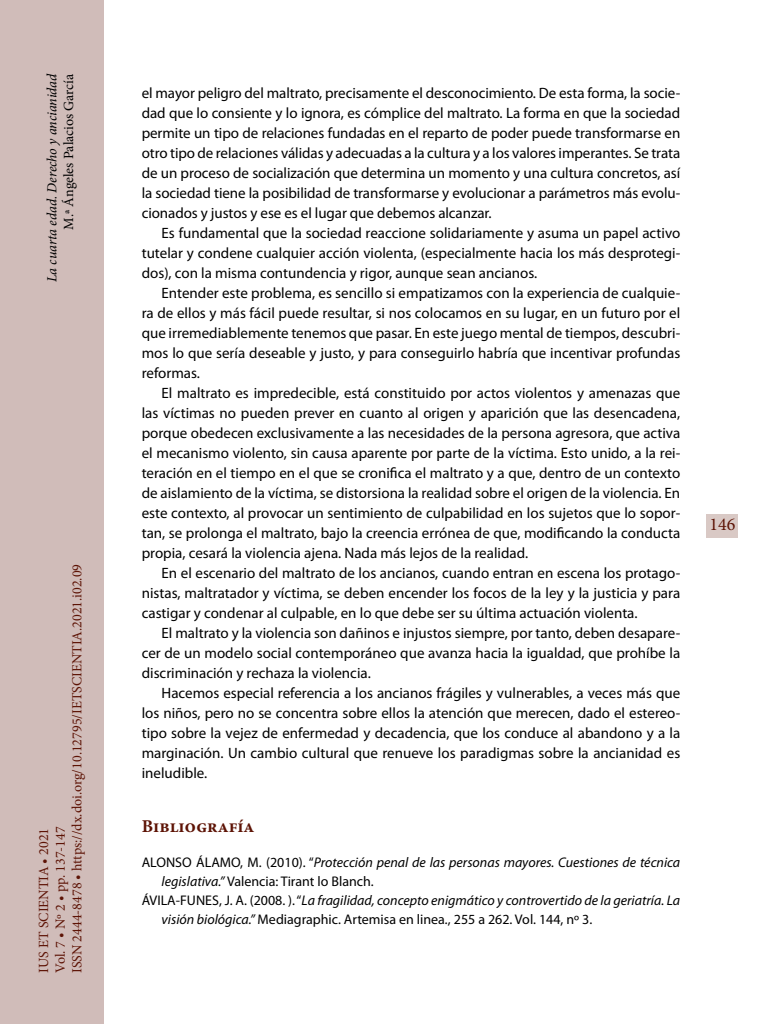
<style>
.page{position:relative;width:768px;height:1024px;background:#fff}
.page>*{position:absolute;margin:0;border:0;box-sizing:border-box;transform-origin:0 0}
._40_Enunciado{font:700 18px "Minion Pro";color:#5d1305}
.t1{font:18px "Minion Pro";color:#5d1305}
._00_bsc{font:15px/20px "Myriad Pro";color:#000;text-align:justify}
._80_bibliografía{font:italic 14px/19px "Myriad Pro";color:#000}
.t2{font:14px/16.8px "Minion Pro";color:#5d1305}
.t3{font:italic 14px "Minion Pro";letter-spacing:-.005em;color:#000}
.t4{font:14px "Minion Pro";color:#000}
.s1{font-style:normal}
</style>
<div class="page">
<div style="left:0;top:0;width:103px;height:1024px;background:#d0bcb9"></div>
<div style="left:707px;top:514px;width:31px;height:24px;background:#d9c9c5"></div>
<p class="t3" style="left:42px;top:282px;width:210px;rotate:-90deg">La cuarta edad. Derecho y ancianidad</p>
<p class="t4" style="left:59px;top:230px;width:157px;rotate:-90deg">M.ª Ángeles Palacios García</p>
<p class="t2" style="left:35px;top:973px;width:411px;rotate:-90deg">IUS ET SCIENTIA • 2021<br>Vol. 7 • Nº 2 • pp. 137-147<br>ISSN 2444-8478 • https://dx.doi.org/10.12795/IETSCIENTIA.2021.i02.09</p>
<p class="_00_bsc" style="left:142px;top:83px;width:540px">el mayor peligro del maltrato, precisamente el desconocimiento. De esta forma, la socie&shy;dad que lo consiente y lo ignora, es cómplice del maltrato. La forma en que la sociedad permite un tipo de relaciones fundadas en el reparto de poder puede transformarse en otro tipo de relaciones válidas y adecuadas a la cultura y a los valores imperantes. Se trata de un proceso de socialización que determina un momento y una cultura concretos, así la sociedad tiene la posibilidad de transformarse y evolucionar a parámetros más evolu&shy;cionados y justos y ese es el lugar que debemos alcanzar.</p>
<p class="_00_bsc" style="left:142px;top:223px;width:540px;text-indent:20px">Es fundamental que la sociedad reaccione solidariamente y asuma un papel activo tutelar y condene cualquier acción violenta, (especialmente hacia los más desprotegi&shy;dos), con la misma contundencia y rigor, aunque sean ancianos.</p>
<p class="_00_bsc" style="left:142px;top:283px;width:540px;text-indent:20px">Entender este problema, es sencillo si empatizamos con la experiencia de cualquie&shy;ra de ellos y más fácil puede resultar, si nos colocamos en su lugar, en un futuro por el que irremediablemente tenemos que pasar. En este juego mental de tiempos, descubri&shy;mos lo que sería deseable y justo, y para conseguirlo habría que incentivar profundas reformas.</p>
<p class="_00_bsc" style="left:142px;top:383px;width:540px;text-indent:20px">El maltrato es impredecible, está constituido por actos violentos y amenazas que las víctimas no pueden prever en cuanto al origen y aparición que las desencadena, porque obedecen exclusivamente a las necesidades de la persona agresora, que activa el mecanismo violento, sin causa aparente por parte de la víctima. Esto unido, a la rei&shy;teración en el tiempo en el que se cronifica el maltrato y a que, dentro de un contexto de aislamiento de la víctima, se distorsiona la realidad sobre el origen de la violencia. En este contexto, al provocar un sentimiento de culpabilidad en los sujetos que lo sopor&shy;tan, se prolonga el maltrato, bajo la creencia errónea de que, modificando la conducta propia, cesará la violencia ajena. Nada más lejos de la realidad.</p>
<p class="_00_bsc" style="left:142px;top:563px;width:540px;text-indent:20px">En el escenario del maltrato de los ancianos, cuando entran en escena los protago&shy;nistas, maltratador y víctima, se deben encender los focos de la ley y la justicia y para castigar y condenar al culpable, en lo que debe ser su última actuación violenta.</p>
<p class="_00_bsc" style="left:142px;top:623px;width:540px;text-indent:20px">El maltrato y la violencia son dañinos e injustos siempre, por tanto, deben desapare&shy;cer de un modelo social contemporáneo que avanza hacia la igualdad, que prohíbe la discriminación y rechaza la violencia.</p>
<p class="_00_bsc" style="left:142px;top:683px;width:540px;text-indent:20px">Hacemos especial referencia a los ancianos frágiles y vulnerables, a veces más que los niños, pero no se concentra sobre ellos la atención que merecen, dado el estereo&shy;tipo sobre la vejez de enfermedad y decadencia, que los conduce al abandono y a la marginación. Un cambio cultural que renueve los paradigmas sobre la ancianidad es ineludible.</p>
<p class="_40_Enunciado" style="left:142px;top:813px;width:114px">Bibliografía</p>
<p class="_80_bibliografía" style="left:162px;top:852px;width:520px;text-indent:-20px"><span class="s1">ALONSO ÁLAMO, M. (2010). “</span>Protección penal de las personas mayores. Cuestiones de técnica legislativa.” <span class="s1">Valencia: Tirant lo Blanch.</span></p>
<p class="_80_bibliografía" style="left:162px;top:890px;width:520px;text-indent:-20px"><span class="s1">ÁVILA-FUNES, J. A. (2008. ). “</span>La fragilidad, concepto enigmático y controvertido de la geriatría. La visión biológica.” <span class="s1">Mediagraphic. Artemisa en linea</span>.<span class="s1">, 255 a 262. Vol. 144, nº 3.</span></p>
<p class="t1" style="left:709px;top:512px;width:27px">146</p>
</div>
